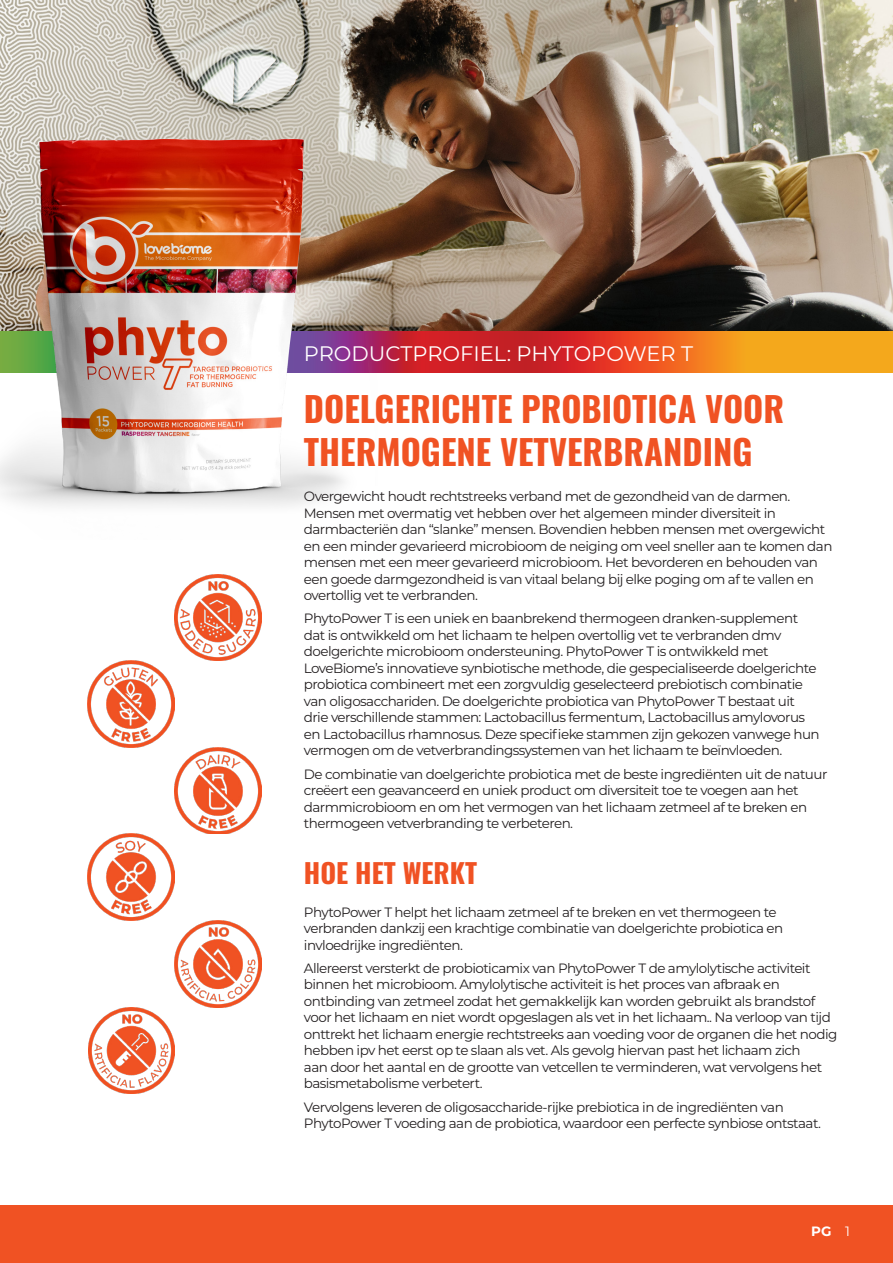
<style>
.page{position:relative;width:893px;height:1263px;background:#fff}
.page>*{position:absolute;margin:0;border:0;box-sizing:border-box;transform-origin:0 0}
.t1{font:700 34.5px "Oswald";color:#f05223}
.t2{font:700 27px "Oswald";color:#f05223}
.t3{font:21px "Montserrat";color:#fff}
.t4{font:13.5px/16.5px "Montserrat";letter-spacing:-.04em;color:#231f20}
.t5{font:100 13.5px "Montserrat";color:#fff}
.s1{font-weight:400}
</style>
<div class="page">
<div style="left:0;top:1205px;width:893px;height:58px;background:#f05223"></div>
<svg style="left:421px;top:330px;width:472px;height:43px"></svg>
<img style="left:0;top:0;width:893px;height:330px">
<img style="left:0;top:57px;width:421px;height:450px">
<img style="left:175px;top:920px;width:86px;height:87px">
<img style="left:88px;top:834px;width:87px;height:86px">
<img style="left:175px;top:747px;width:86px;height:87px">
<img style="left:175px;top:574px;width:86px;height:87px">
<img style="left:88px;top:1007px;width:87px;height:87px">
<img style="left:88px;top:661px;width:87px;height:86px">
<p class="t3" style="left:304px;top:339px;width:391px">PRODUCTPROFIEL: PHYTOPOWER T</p>
<p class="t1" style="left:304px;top:378px;width:482px">DOELGERICHTE PROBIOTICA VOOR</p>
<p class="t1" style="left:304px;top:421px;width:450px">THERMOGENE VETVERBRANDING</p>
<p class="t4" style="left:304px;top:488px;width:530px">Overgewicht houdt rechtstreeks verband met de gezondheid van de darmen.<br>Mensen met overmatig vet hebben over het algemeen minder diversiteit in darmbacteriën dan “slanke” mensen. Bovendien hebben mensen met overgewicht en een minder gevarieerd microbioom de neiging om veel sneller aan te komen dan mensen met een meer gevarieerd microbioom. Het bevorderen en behouden van een goede darmgezondheid is van vitaal belang bij elke poging om af te vallen en overtollig vet te verbranden.</p>
<p class="t4" style="left:304px;top:610px;width:517px">PhytoPower T is een uniek en baanbrekend thermogeen dranken-supplement dat is ontwikkeld om het lichaam te helpen overtollig vet te verbranden dmv doelgerichte microbioom ondersteuning. PhytoPower T is ontwikkeld met LoveBiome’s innovatieve synbiotische methode, die gespecialiseerde doelgerichte probiotica combineert met een zorgvuldig geselecteerd prebiotisch combinatie van oligosacchariden. De doelgerichte probiotica van PhytoPower T bestaat uit drie verschillende stammen: Lactobacillus fermentum, Lactobacillus amylovorus en Lactobacillus rhamnosus. Deze specifieke stammen zijn gekozen vanwege hun vermogen om de vetverbrandingssystemen van het lichaam te beïnvloeden.</p>
<p class="t4" style="left:304px;top:765px;width:525px">De combinatie van doelgerichte probiotica met de beste ingrediënten uit de natuur creëert een geavanceerd en uniek product om diversiteit toe te voegen aan het darmmicrobioom en om het vermogen van het lichaam zetmeel af te breken en thermogeen vetverbranding te verbeteren.</p>
<p class="t2" style="left:304px;top:849px;width:175px">HOE HET WERKT</p>
<p class="t4" style="left:304px;top:903px;width:481px">PhytoPower T helpt het lichaam zetmeel af te breken en vet thermogeen te verbranden dankzij een krachtige combinatie van doelgerichte probiotica en invloedrijke ingrediënten.</p>
<p class="t4" style="left:304px;top:959px;width:535px">Allereerst versterkt de probioticamix van PhytoPower T de amylolytische activiteit binnen het microbioom. Amylolytische activiteit is het proces van afbraak en ontbinding van zetmeel zodat het gemakkelijk kan worden gebruikt als brandstof voor het lichaam en niet wordt opgeslagen als vet in het lichaam.. Na verloop van tijd onttrekt het lichaam energie rechtstreeks aan voeding voor de organen die het nodig hebben ipv het eerst op te slaan als vet. Als gevolg hiervan past het lichaam zich<br>aan door het aantal en de grootte van vetcellen te verminderen, wat vervolgens het basismetabolisme verbetert.</p>
<p class="t4" style="left:304px;top:1098px;width:518px">Vervolgens leveren de oligosaccharide-rijke prebiotica in de ingrediënten van<br>PhytoPower T voeding aan de probiotica, waardoor een perfecte synbiose ontstaat.</p>
<p class="t5" style="left:811px;top:1222px;width:40px">PG <span class="s1">1</span></p>
</div>
